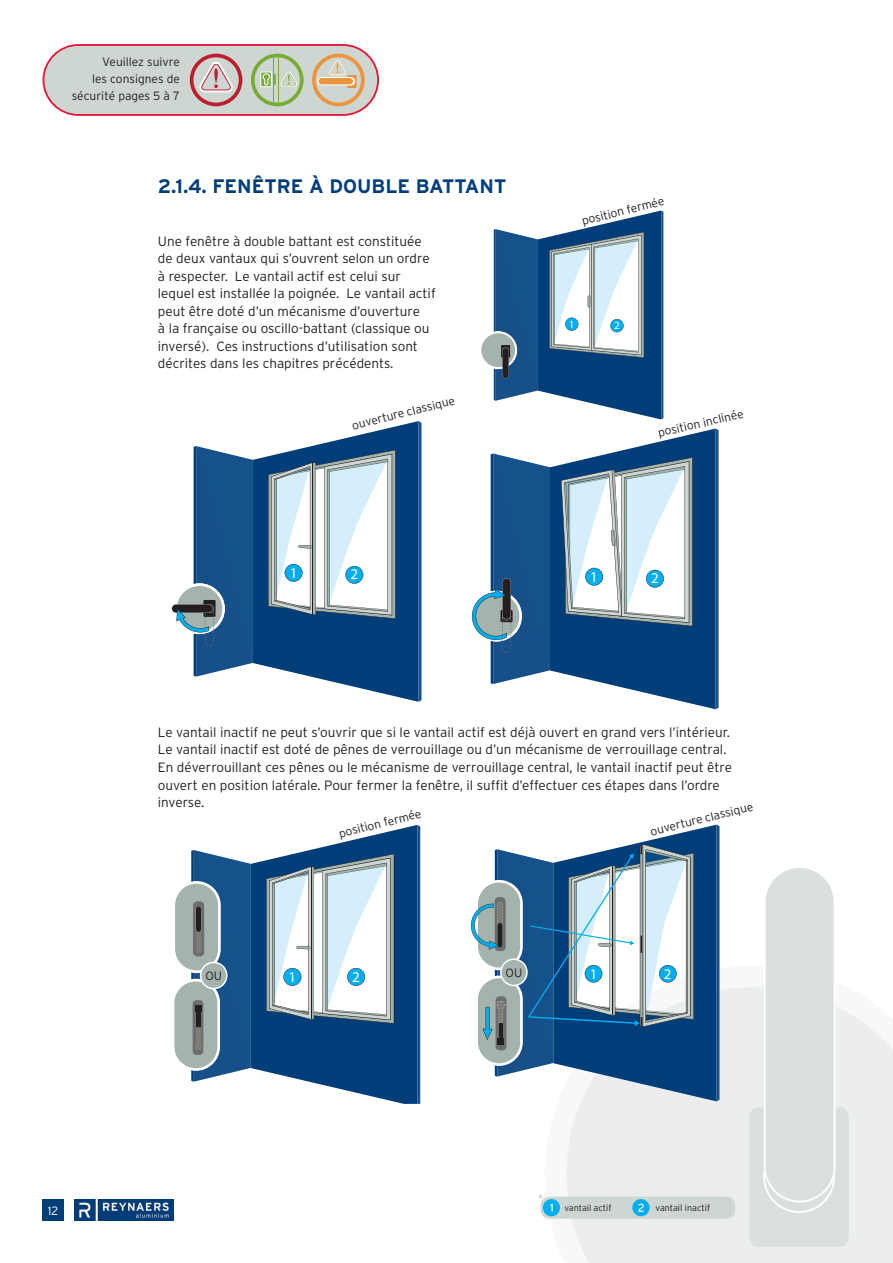
<style>
.page{position:relative;width:893px;height:1263px;background:#fff}
.page>*{position:absolute;margin:0;border:0;box-sizing:border-box;transform-origin:0 0}
.TXT___tit_1_1_1{font:700 19.5px "Interstate Rey";color:#003e7a}
.t1{font:15px "Myriad Pro";color:#fff}
.t2{font:14.7px "Myriad Pro";color:#fff}
.TXT___base{font:300 13.5px/17.5px "Interstate Rey";color:#231f20}
.TXT_onderschrift{font:300 12px "Interstate Rey";color:#231f20}
.TXT___base-2{font:300 12px/17.2px "Interstate Rey";color:#231f20;text-align:right}
.t3{font:300 12px "Interstate Rey";color:#fff}
.t4{font:11.1px "Myriad Pro";color:#fff}
.TXT___base-3{font:300 9px "Interstate Rey";color:#231f20}
</style>
<div class="page">
<div style="left:43px;top:1199px;width:21px;height:21px;background:#003e7a"></div>
<svg style="left:545px;top:965px;width:348px;height:298px;fill:#ebeeed"></svg>
<svg style="left:749px;top:868px;width:100px;height:379px"></svg>
<img style="left:74px;top:1199px;width:99px;height:21px">
<svg style="left:43px;top:44px;width:336px;height:72px;background:#d0c4bb"></svg>
<div style="left:540px;top:1197px;width:195px;height:22px;background:#ced6d2;border-radius:9px"></div>
<div style="left:632px;top:1199px;width:18px;height:17px;background:#00aeef;border-radius:50%"></div>
<svg style="left:638px;top:1204px;width:6px;height:8px"></svg>
<div style="left:543px;top:1199px;width:17px;height:17px;background:#00aeef;border-radius:50%"></div>
<svg style="left:550px;top:1204px;width:3px;height:8px"></svg>
<svg style="left:538px;top:1194px;width:5px;height:5px"></svg>
<svg style="left:253px;top:421px;width:166px;height:281px;fill:#003e7a"></svg>
<svg style="left:419px;top:421px;width:2px;height:281px"></svg>
<svg style="left:264px;top:450px;width:149px;height:169px"></svg>
<svg style="left:172px;top:446px;width:81px;height:231px"></svg>
<svg style="left:251px;top:825px;width:166px;height:279px;fill:#003e7a"></svg>
<svg style="left:417px;top:825px;width:3px;height:279px"></svg>
<svg style="left:262px;top:854px;width:149px;height:170px"></svg>
<svg style="left:174px;top:850px;width:77px;height:232px"></svg>
<svg style="left:550px;top:428px;width:166px;height:281px;fill:#003e7a"></svg>
<svg style="left:716px;top:428px;width:3px;height:281px"></svg>
<svg style="left:561px;top:457px;width:149px;height:169px"></svg>
<svg style="left:471px;top:453px;width:79px;height:231px"></svg>
<svg style="left:481px;top:211px;width:182px;height:208px"></svg>
<svg style="left:553px;top:825px;width:164px;height:276px"></svg>
<svg style="left:717px;top:825px;width:2px;height:276px"></svg>
<svg style="left:471px;top:844px;width:240px;height:232px"></svg>
<svg style="left:500px;top:958px;width:28px;height:28px"></svg>
<div style="left:502px;top:960px;width:24px;height:25px;background:#a4b3ab;border-radius:50%"></div>
<svg style="left:200px;top:962px;width:27px;height:27px"></svg>
<div style="left:201px;top:963px;width:25px;height:25px;background:#a4b3ab;border-radius:50%"></div>
<p class="TXT___base-2" style="left:72px;top:53px;width:110px">Veuillez suivre<br>les consignes de sécurité pages 5 à 7</p>
<p class="TXT___tit_1_1_1" style="left:158px;top:174px;width:350px">2.1.4. FENÊTRE À DOUBLE BATTANT</p>
<p class="TXT___base" style="left:158px;top:232px;width:279px">Une fenêtre à double battant est constituée de deux vantaux qui s’ouvrent selon un ordre à respecter. Le vantail actif est celui sur lequel est installée la poignée. Le vantail actif peut être doté d’un mécanisme d’ouverture<br>à la française ou oscillo-battant (classique ou inversé). Ces instructions d’utilisation sont décrites dans les chapitres précédents.</p>
<p class="TXT_onderschrift" style="left:350px;top:418px;width:107px;rotate:-14deg">ouverture classique</p>
<p class="t1" style="left:290px;top:564px;width:9px">1</p>
<p class="t1" style="left:350px;top:565px;width:9px">2</p>
<p class="TXT_onderschrift" style="left:580px;top:214px;width:86px;rotate:-14deg">position fermée</p>
<p class="t4" style="left:569px;top:317px;width:7px">1</p>
<p class="t4" style="left:614px;top:318px;width:7px">2</p>
<p class="TXT_onderschrift" style="left:656px;top:426px;width:89px;rotate:-13deg">position inclinée</p>
<p class="t1" style="left:590px;top:568px;width:9px">1</p>
<p class="t1" style="left:651px;top:569px;width:9px">2</p>
<p class="TXT___base" style="left:158px;top:723px;width:576px">Le vantail inactif ne peut s’ouvrir que si le vantail actif est déjà ouvert en grand vers l’intérieur.<br>Le vantail inactif est doté de pênes de verrouillage ou d’un mécanisme de verrouillage central.<br>En déverrouillant ces pênes ou le mécanisme de verrouillage central, le vantail inactif peut être ouvert en position latérale. Pour fermer la fenêtre, il suffit d’effectuer ces étapes dans l’ordre inverse.</p>
<p class="TXT_onderschrift" style="left:337px;top:826px;width:86px;rotate:-14deg">position fermée</p>
<p class="TXT_onderschrift" style="left:649px;top:824px;width:107px;rotate:-14deg">ouverture classique</p>
<p class="TXT_onderschrift" style="left:205px;top:969px;width:18px">OU</p>
<p class="TXT_onderschrift" style="left:506px;top:965px;width:18px">OU</p>
<p class="t2" style="left:590px;top:965px;width:9px">1</p>
<p class="t2" style="left:664px;top:965px;width:9px">2</p>
<p class="t1" style="left:288px;top:968px;width:9px">1</p>
<p class="t1" style="left:352px;top:968px;width:9px">2</p>
<p class="t3" style="left:48px;top:1203px;width:12px">12</p>
<p class="TXT___base-3" style="left:564px;top:1202px;width:49px">vantail actif</p>
<p class="TXT___base-3" style="left:656px;top:1202px;width:56px">vantail inactif</p>
</div>
